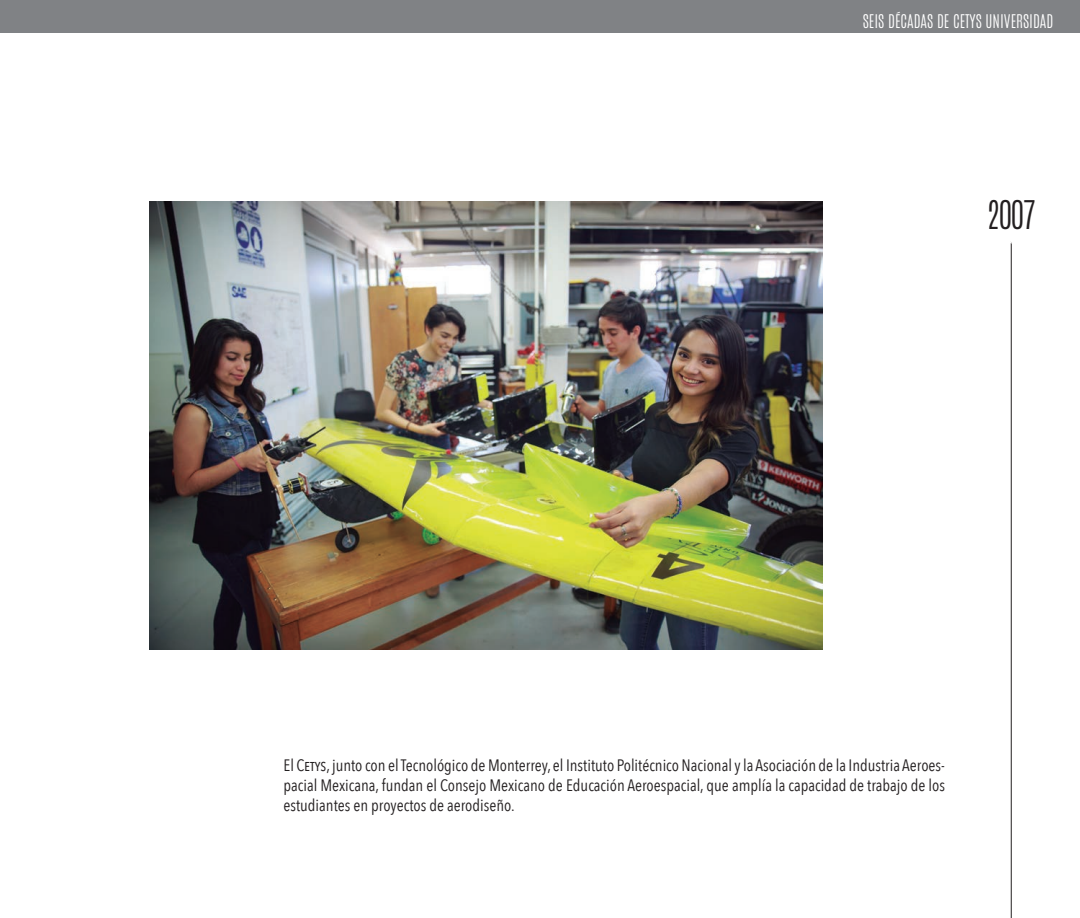
<style>
.page{position:relative;width:1080px;height:918px;background:#fff}
.page>*{position:absolute;margin:0;border:0;box-sizing:border-box;transform-origin:0 0}
.Año{font:300 33px "Antonio";color:#231f20}
.Pie_de_foto{font:16.5px/19.8px "Avenir Next Condensed";color:#231f20;text-align:justify}
.t1{font:300 15.75px "Antonio";color:#fff}
</style>
<div class="page">
<div style="left:0;top:0;width:1080px;height:32px;background:#808285"></div>
<hr style="left:1011px;top:243px;width:1px;height:675px;background:#231f20">
<img style="left:149px;top:201px;width:674px;height:449px">
<p class="t1" style="left:863px;top:10px;width:192px">SEIS DÉCADAS DE CETYS UNIVERSIDAD</p>
<p class="Año" style="left:987px;top:191px;width:50px">2007</p>
<p class="Pie_de_foto" style="left:284px;top:755px;width:663px">El Cetys, junto con el Tecnológico de Monterrey, el Instituto Politécnico Nacional y la Asociación de la Industria Aeroes&shy;pacial Mexicana, fundan el Consejo Mexicano de Educación Aeroespacial, que amplía la capacidad de trabajo de los estudiantes en proyectos de aerodiseño.</p>
</div>
